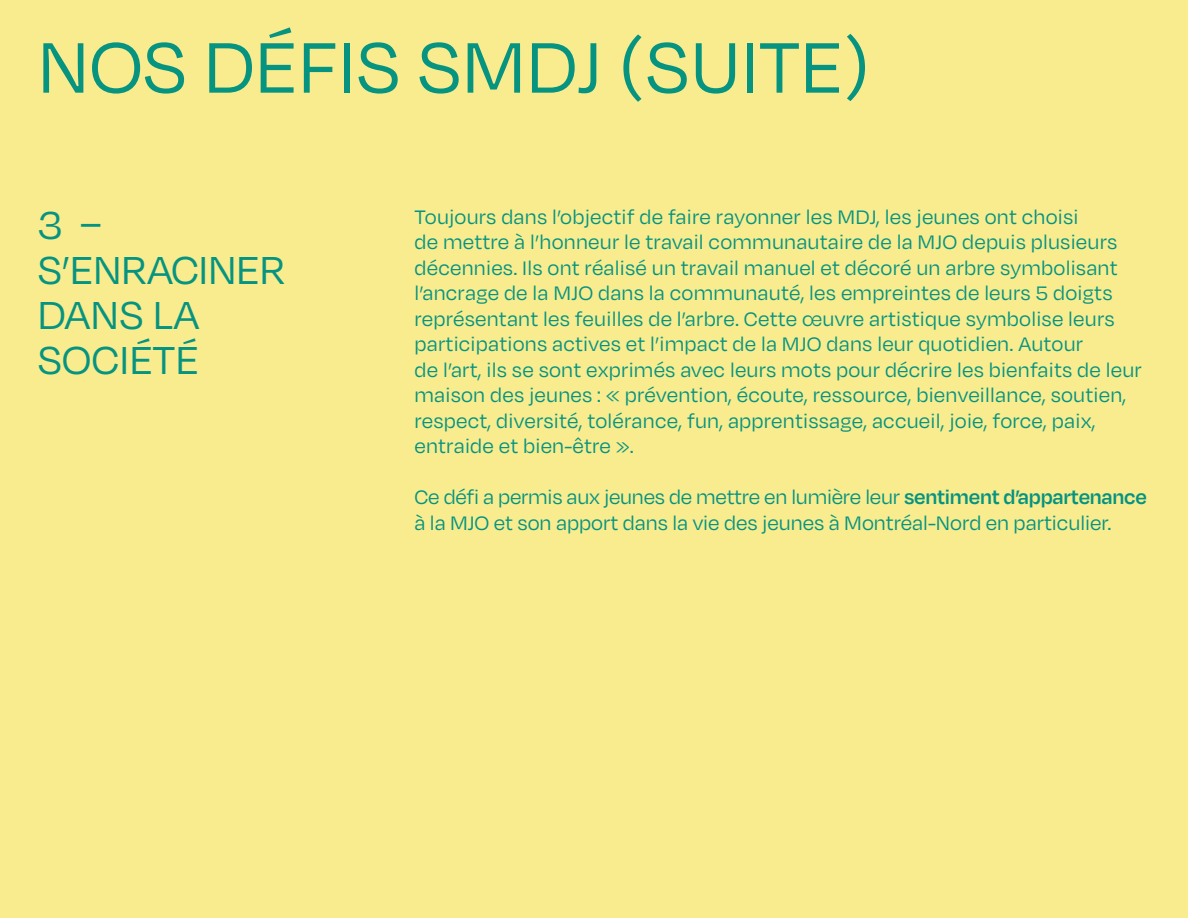
<style>
.page{position:relative;width:1188px;height:918px;background:#f8ec8f}
.page>*{position:absolute;margin:0;border:0;box-sizing:border-box;transform-origin:0 0}
.t1{font:82.35px "Degular";color:#069380}
.t2{font:45px/45px "Degular";letter-spacing:-.01em;color:#069380}
.t3{font:22.5px/25.5px "Degular";letter-spacing:.01em;color:#069380}
.s1{font-weight:600}
</style>
<div class="page">
<p class="t1" style="left:38px;top:18px;width:834px">NOS DÉFIS SMDJ (SUITE)</p>
<p class="t2" style="left:38px;top:201px;width:250px">3 –<br>S’ENRACINER<br>DANS LA<br>SOCIÉTÉ</p>
<p class="t3" style="left:414px;top:203px;width:729px">Toujours dans l’objectif de faire rayonner les MDJ, les jeunes ont choisi<br>de mettre à l’honneur le travail communautaire de la MJO depuis plusieurs décennies. Ils ont réalisé un travail manuel et décoré un arbre symbolisant l’ancrage de la MJO dans la communauté, les empreintes de leurs 5 doigts représentant les feuilles de l’arbre. Cette œuvre artistique symbolise leurs participations actives et l’impact de la MJO dans leur quotidien. Autour<br>de l’art, ils se sont exprimés avec leurs mots pour décrire les bienfaits de leur maison des jeunes : « prévention, écoute, ressource, bienveillance, soutien, respect, diversité, tolérance, fun, apprentissage, accueil, joie, force, paix, entraide et bien-être ».</p>
<p class="t3" style="left:414px;top:484px;width:734px">Ce défi a permis aux jeunes de mettre en lumière leur <span class="s1">sentiment d’appartenance </span>à la MJO et son apport dans la vie des jeunes à Montréal-Nord en particulier.</p>
</div>
